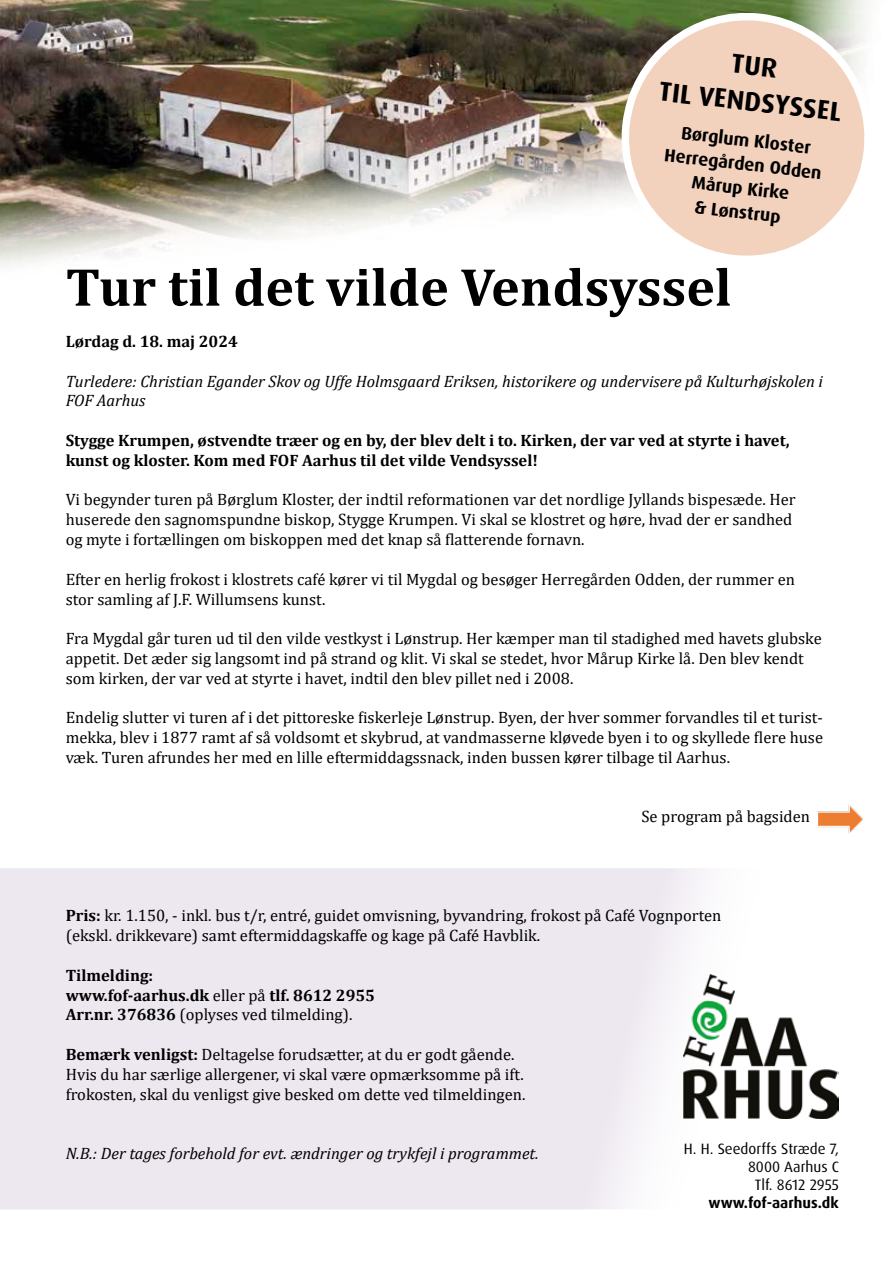
<style>
.page{position:relative;width:893px;height:1263px;background:#fff}
.page>*{position:absolute;margin:0;border:0;box-sizing:border-box;transform-origin:0 0}
.t1{font:700 54px "Cambria";color:#000}
.t2{font:700 27px/36px "Dax Pro";color:#000;text-align:center}
.t3{font:700 18px/24px "Dax Pro";color:#000;text-align:center}
.t4{font:16.5px/19.8px "Cambria";color:#000}
.t5{font:700 16.5px/19.8px "Cambria";color:#000}
.t6{font:italic 16.5px/19.8px "Cambria";color:#000}
.t7{font:15px/18px "Dax Pro";color:#000;text-align:right}
.t8{font:700 15px "Dax Pro";color:#000}
.s1{color:#fff}
.s2{font-weight:700}
.s3{font-weight:400}
</style>
<div class="page">
<img style="left:0;top:0;width:869px;height:268px">
<svg style="left:0;top:868px;width:760px;height:341px;background:#eee9f1"></svg>
<svg style="left:610px;top:2px;width:259px;height:265px"></svg>
<img style="left:684px;top:974px;width:155px;height:144px">
<img style="left:818px;top:805px;width:45px;height:28px">
<h2 class="t2" style="left:666px;top:37px;width:185px;rotate:7deg">TUR<br>TIL VENDSYSSEL</h2>
<p class="t3" style="left:668px;top:120px;width:159px;rotate:6deg">Børglum Kloster<br>Herregården Odden<br>Mårup Kirke<br>&amp; Lønstrup</p>
<h1 class="t1" style="left:66px;top:249px;width:667px">Tur til det vilde Vendsyssel</h1>
<p class="t5" style="left:66px;top:331px;width:174px">Lørdag d. 18. maj 2024</p>
<p class="t6" style="left:66px;top:370px;width:759px">Turledere: Christian Egander Skov og Uffe Holmsgaard Eriksen, historikere og undervisere på Kulturhøjskolen i<br>FOF Aarhus</p>
<p class="t5" style="left:66px;top:430px;width:726px">Stygge Krumpen, østvendte træer og en by, der blev delt i to. Kirken, der var ved at styrte i havet, kunst og kloster. Kom med FOF Aarhus til det vilde Vendsyssel!</p>
<p class="t4" style="left:66px;top:490px;width:731px">Vi begynder turen på Børglum Kloster, der indtil reformationen var det nordlige Jyllands bispesæde. Her huserede den sagnomspundne biskop, Stygge Krumpen. Vi skal se klostret og høre, hvad der er sandhed og myte i fortællingen om biskoppen med det knap så flatterende fornavn.</p>
<p class="t4" style="left:66px;top:569px;width:731px">Efter en herlig frokost i klostrets café kører vi til Mygdal og besøger Herregården Odden, der rummer en stor samling af J.F. Willumsens kunst.</p>
<p class="t4" style="left:66px;top:628px;width:757px">Fra Mygdal går turen ud til den vilde vestkyst i Lønstrup. Her kæmper man til stadighed med havets glubske appetit. Det æder sig langsomt ind på strand og klit. Vi skal se stedet, hvor Mårup Kirke lå. Den blev kendt som kirken, der var ved at styrte i havet, indtil den blev pillet ned i 2008.</p>
<p class="t4" style="left:66px;top:708px;width:759px;text-align:justify">Endelig slutter vi turen af i det pittoreske fiskerleje Lønstrup. Byen, der hver sommer forvandles til et turist&shy;mekka, blev i 1877 ramt af så voldsomt et skybrud, at vandmasserne kløvede byen i to og skyllede flere huse væk. Turen afrundes her med en lille eftermiddagssnack, inden bussen kører tilbage til Aarhus.</p>
<p class="t4" style="left:641px;top:807px;width:211px">Se program på bagsiden<span class="s1">............</span></p>
<p class="t4" style="left:66px;top:906px;width:657px"><span class="s2">Pris:</span> kr. 1.150, - inkl. bus t/r, entré, guidet omvisning, byvandring, frokost på Café Vognporten (ekskl. drikkevare) samt eftermiddagskaffe og kage på Café Havblik.</p>
<p class="t5" style="left:66px;top:965px;width:311px">Tilmelding:<br>www.fof-aarhus.dk <span class="s3">eller på</span> tlf. 8612 2955<br>Arr.nr. 376836 <span class="s3">(oplyses ved tilmelding).</span></p>
<p class="t4" style="left:66px;top:1044px;width:461px"><span class="s2">Bemærk venligst:</span> Deltagelse forudsætter, at du er godt gående.<br>Hvis du har særlige allergener, vi skal være opmærksomme på ift. frokosten, skal du venligst give besked om dette ved tilmeldingen.</p>
<p class="t6" style="left:66px;top:1143px;width:475px">N.B.: Der tages forbehold for evt. ændringer og trykfejl i programmet.</p>
<p class="t7" style="left:684px;top:1140px;width:156px">H. H. Seedorffs Stræde 7,<br>8000 Aarhus C<br>Tlf. 8612 2955</p>
<p class="t8" style="left:709px;top:1193px;width:132px">www.fof-aarhus.dk</p>
</div>
